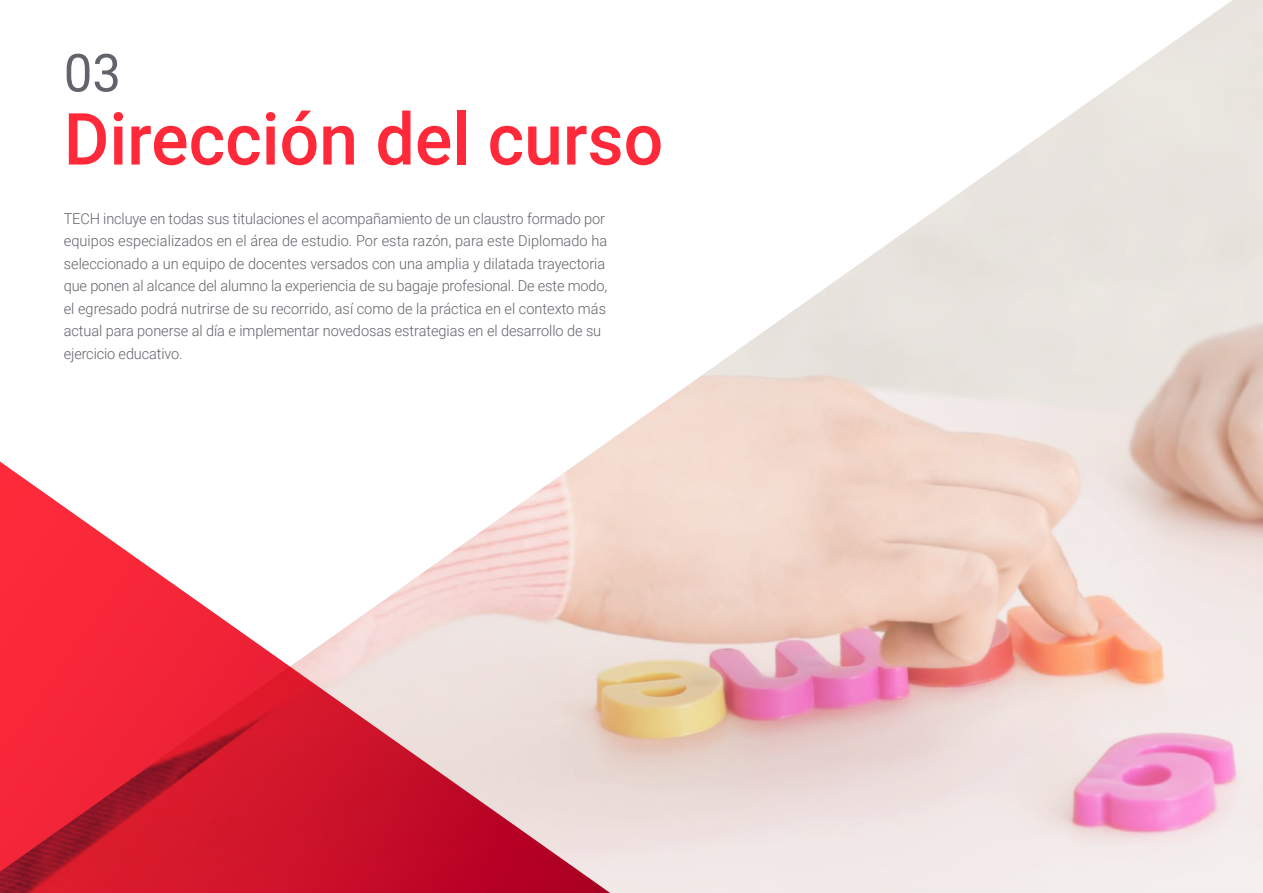
<style>
.page{position:relative;width:1263px;height:893px;background:#fff}
.page>*{position:absolute;margin:0;border:0;box-sizing:border-box;transform-origin:0 0}
.t1{font:500 72px "Roboto";color:#ff293a}
.t2{font:52.5px "Roboto";color:#61646a}
.t3{font:300 15px/22.5px "Roboto";letter-spacing:-.005em;color:#61646a}
</style>
<div class="page">
<img style="left:602px;top:0;width:661px;height:893px">
<svg style="left:0;top:446px;width:640px;height:447px"></svg>
<h2 class="t2" style="left:64px;top:36px;width:59px">03</h2>
<h1 class="t1" style="left:64px;top:89px;width:601px">Dirección del curso</h1>
<p class="t3" style="left:64px;top:207px;width:545px">TECH incluye en todas sus titulaciones el acompañamiento de un claustro formado por equipos especializados en el área de estudio. Por esta razón, para este Diplomado ha seleccionado a un equipo de docentes versados con una amplia y dilatada trayectoria que ponen al alcance del alumno la experiencia de su bagaje profesional. De este modo, el egresado podrá nutrirse de su recorrido, así como de la práctica en el contexto más actual para ponerse al día e implementar novedosas estrategias en el desarrollo de su ejercicio educativo.</p>
</div>
